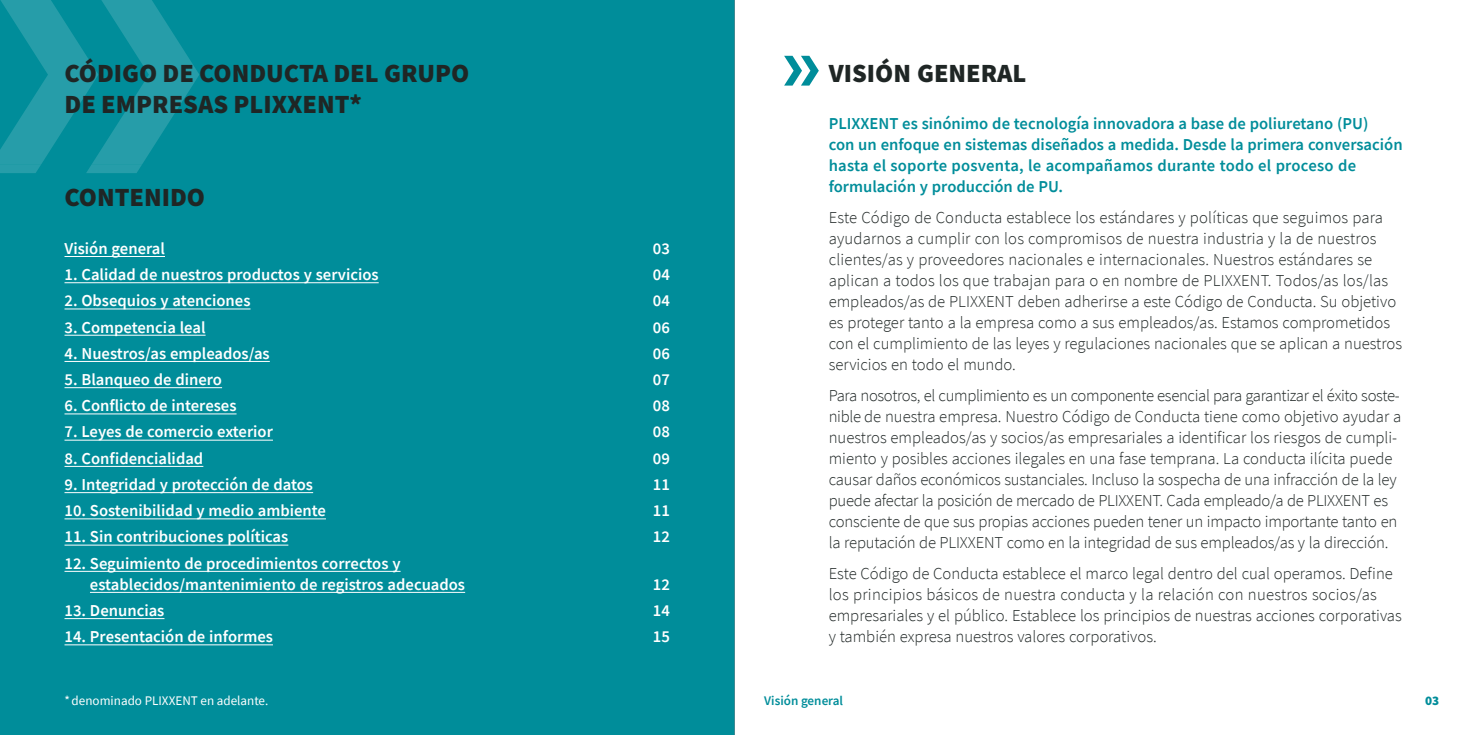
<style>
.page{position:relative;width:1469px;height:735px;background:#fff}
.page>*{position:absolute;margin:0;border:0;box-sizing:border-box;transform-origin:0 0}
.t1{font:900 26.25px/31.5px "Source Sans Pro";color:#1f2625}
.t2{font:300 16.62px/21px "Source Sans Pro";color:#1f2625}
.t3{font:600 16.62px/21px "Source Sans Pro";color:#fff}
.t4{font:600 16.62px/21px "Source Sans Pro";color:#008d9a}
.t5{font:13.12px "Source Sans Pro";color:#fff}
.t6{font:600 13.12px "Source Sans Pro";color:#008d9a}
.t7{font:900 13.12px "Source Sans Pro";color:#008d9a}
</style>
<div class="page">
<div style="left:0;top:0;width:734px;height:734px;background:#008d9a"></div>
<svg style="left:784px;top:56px;width:34px;height:30px"></svg>
<svg style="left:0;top:0;width:199px;height:173px"></svg>
<hr style="left:64px;top:256px;width:101px;height:1px;background:#fff">
<hr style="left:64px;top:282px;width:315px;height:1px;background:#fff">
<hr style="left:64px;top:308px;width:186px;height:1px;background:#fff">
<hr style="left:64px;top:334px;width:141px;height:1px;background:#fff">
<hr style="left:64px;top:361px;width:206px;height:1px;background:#fff">
<hr style="left:64px;top:387px;width:158px;height:1px;background:#fff">
<hr style="left:64px;top:413px;width:172px;height:1px;background:#fff">
<hr style="left:64px;top:439px;width:209px;height:1px;background:#fff">
<hr style="left:64px;top:465px;width:139px;height:1px;background:#fff">
<hr style="left:64px;top:492px;width:249px;height:1px;background:#fff">
<hr style="left:64px;top:518px;width:262px;height:1px;background:#fff">
<hr style="left:64px;top:544px;width:224px;height:1px;background:#fff">
<hr style="left:64px;top:570px;width:336px;height:1px;background:#fff">
<hr style="left:90px;top:591px;width:375px;height:1px;background:#fff">
<hr style="left:64px;top:617px;width:100px;height:1px;background:#fff">
<hr style="left:64px;top:644px;width:209px;height:1px;background:#fff">
<hr style="left:734px;top:0;width:1px;height:734px;background:#85878b">
<h1 class="t1" style="left:64px;top:57px;width:406px">CÓDIGO DE CONDUCTA DEL GRUPO<br>DE EMPRESAS PLIXXENT*</h1>
<h1 class="t1" style="left:64px;top:181px;width:142px">CONTENIDO</h1>
<p class="t3" style="left:64px;top:237px;width:102px">Visión general</p>
<p class="t3" style="left:653px;top:237px;width:19px">03</p>
<p class="t3" style="left:64px;top:264px;width:316px">1. Calidad de nuestros productos y servicios</p>
<p class="t3" style="left:653px;top:264px;width:19px">04</p>
<p class="t3" style="left:64px;top:290px;width:187px">2. Obsequios y atenciones</p>
<p class="t3" style="left:653px;top:290px;width:19px">04</p>
<p class="t3" style="left:64px;top:316px;width:143px">3. Competencia leal</p>
<p class="t3" style="left:653px;top:316px;width:19px">06</p>
<p class="t3" style="left:64px;top:342px;width:207px">4. Nuestros/as empleados/as</p>
<p class="t3" style="left:653px;top:342px;width:19px">06</p>
<p class="t3" style="left:64px;top:368px;width:159px">5. Blanqueo de dinero</p>
<p class="t3" style="left:653px;top:368px;width:19px">07</p>
<p class="t3" style="left:64px;top:395px;width:173px">6. Conflicto de intereses</p>
<p class="t3" style="left:653px;top:395px;width:19px">08</p>
<p class="t3" style="left:64px;top:421px;width:210px">7. Leyes de comercio exterior</p>
<p class="t3" style="left:653px;top:421px;width:19px">08</p>
<p class="t3" style="left:64px;top:447px;width:140px">8. Confidencialidad</p>
<p class="t3" style="left:653px;top:447px;width:19px">09</p>
<p class="t3" style="left:64px;top:473px;width:250px">9. Integridad y protección de datos</p>
<p class="t3" style="left:653px;top:473px;width:19px">11</p>
<p class="t3" style="left:64px;top:499px;width:263px">10. Sostenibilidad y medio ambiente</p>
<p class="t3" style="left:653px;top:499px;width:19px">11</p>
<p class="t3" style="left:64px;top:526px;width:225px">11. Sin contribuciones políticas</p>
<p class="t3" style="left:653px;top:526px;width:19px">12</p>
<p class="t3" style="left:90px;top:552px;width:377px;text-indent:-25px">12. Seguimiento de procedimientos correctos y establecidos/mantenimiento de registros adecuados</p>
<p class="t3" style="left:653px;top:573px;width:19px">12</p>
<p class="t3" style="left:64px;top:599px;width:101px">13. Denuncias</p>
<p class="t3" style="left:653px;top:599px;width:19px">14</p>
<p class="t3" style="left:64px;top:625px;width:210px">14. Presentación de informes</p>
<p class="t3" style="left:653px;top:625px;width:19px">15</p>
<h1 class="t1" style="left:828px;top:57px;width:199px">VISIÓN GENERAL</h1>
<p class="t4" style="left:828px;top:113px;width:575px">PLIXXENT es sinónimo de tecnología innovadora a base de poliuretano (PU)<br>con un enfoque en sistemas diseñados a medida. Desde la primera conversación hasta el soporte posventa, le acompañamos durante todo el proceso de formulación y producción de PU.</p>
<p class="t2" style="left:828px;top:207px;width:575px">Este Código de Conducta establece los estándares y políticas que seguimos para ayudarnos a cumplir con los compromisos de nuestra industria y la de nuestros clientes/as y proveedores nacionales e internacionales. Nuestros estándares se aplican a todos los que trabajan para o en nombre de PLIXXENT. Todos/as los/las empleados/as de PLIXXENT deben adherirse a este Código de Conducta. Su objetivo es proteger tanto a la empresa como a sus empleados/as. Estamos comprometidos con el cumplimiento de las leyes y regulaciones nacionales que se aplican a nuestros servicios en todo el mundo.</p>
<p class="t2" style="left:828px;top:385px;width:574px">Para nosotros, el cumplimiento es un componente esencial para garantizar el éxito soste&shy;nible de nuestra empresa. Nuestro Código de Conducta tiene como objetivo ayudar a nuestros empleados/as y socios/as empresariales a identificar los riesgos de cumpli&shy;miento y posibles acciones ilegales en una fase temprana. La conducta ilícita puede causar daños económicos sustanciales. Incluso la sospecha de una infracción de la ley puede afectar la posición de mercado de PLIXXENT. Cada empleado/a de PLIXXENT es consciente de que sus propias acciones pueden tener un impacto importante tanto en la reputación de PLIXXENT como en la integridad de sus empleados/as y la dirección.</p>
<p class="t2" style="left:828px;top:562px;width:574px">Este Código de Conducta establece el marco legal dentro del cual operamos. Define los principios básicos de nuestra conducta y la relación con nuestros socios/as empresariales y el público. Establece los principios de nuestras acciones corporativas y también expresa nuestros valores corporativos.</p>
<p class="t5" style="left:64px;top:692px;width:205px">*denominado PLIXXENT en adelante.</p>
<p class="t6" style="left:764px;top:691px;width:80px">Visión general</p>
<p class="t7" style="left:1424px;top:691px;width:16px">03</p>
</div>
